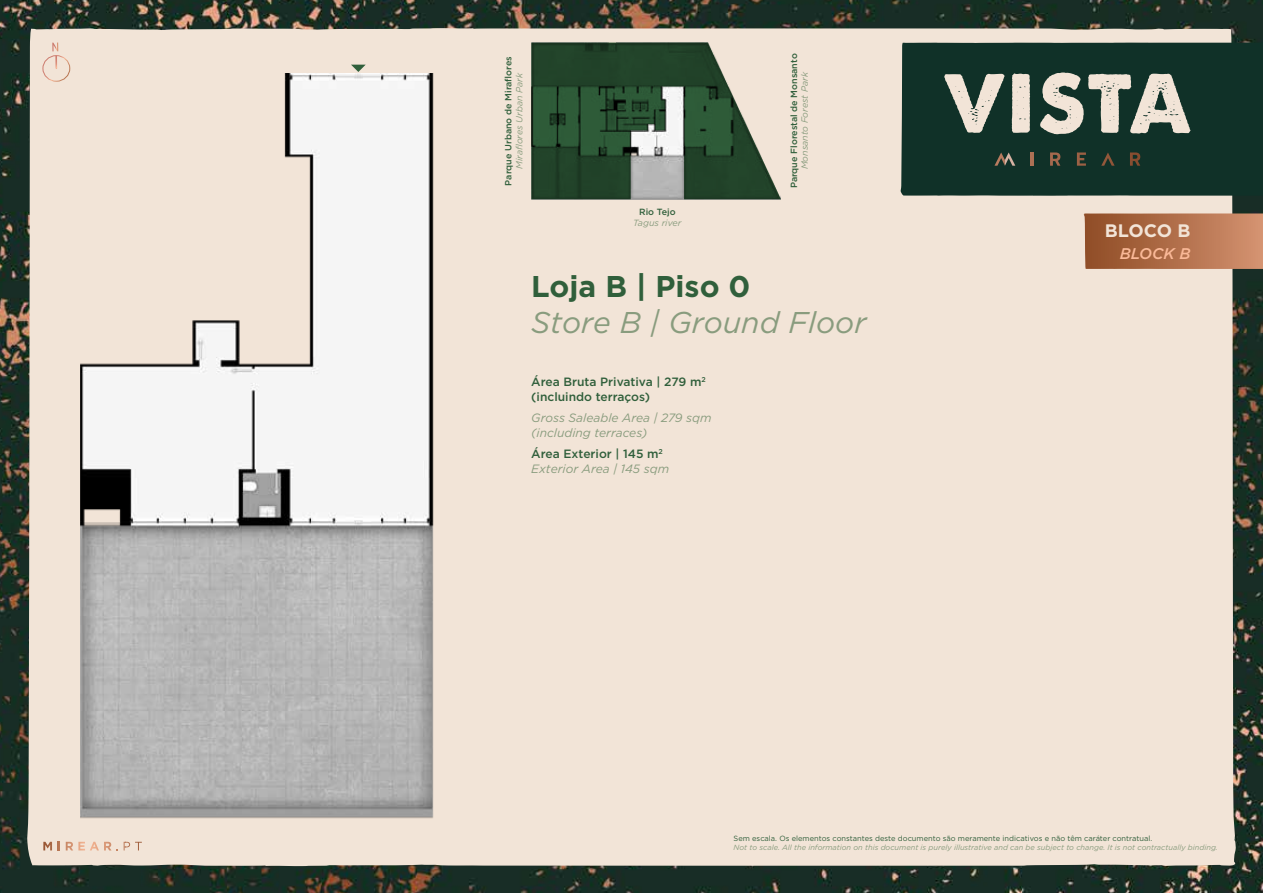
<style>
.page{position:relative;width:1263px;height:893px;background:#fff}
.page>*{position:absolute;margin:0;border:0;box-sizing:border-box;transform-origin:0 0}
.t1{font:italic 30px "Gotham";color:#899c7e}
.t2{font:700 30px "Gotham";color:#305f3b}
.t3{font:700 18px "Gotham";letter-spacing:-.01em;color:#f2e4d7}
.t4{font:italic 500 15.45px "Gotham";color:#fab998}
.t5{font:italic 12px/14.4px "Gotham";color:#899c7e}
.t6{font:500 12px/14.4px "Gotham";color:#305f3b}
.t7{font:500 9px "Gotham";color:#305f3b}
.t8{font:italic 9px "Gotham";color:#899c7e}
.t9{font:italic 7.5px "Gotham";color:#899c7e}
.t10{font:7.5px "Gotham";color:#305f3b}
.s1{font-weight:500;font-style:normal;color:#305f3b}
</style>
<div class="page">
<img style="left:0;top:0;width:1263px;height:893px">
<div style="left:27px;top:28px;width:1209px;height:838px;background:#f2e4d7"></div>
<div style="left:901px;top:43px;width:362px;height:153px;background:#103128"></div>
<hr style="left:1031px;top:152px;width:3px;height:14px;background:#ac7054">
<svg style="left:1050px;top:152px;width:10px;height:14px"></svg>
<svg style="left:1130px;top:152px;width:10px;height:14px"></svg>
<svg style="left:1077px;top:152px;width:9px;height:14px"></svg>
<svg style="left:1101px;top:152px;width:13px;height:14px"></svg>
<svg style="left:994px;top:152px;width:21px;height:14px"></svg>
<svg style="left:944px;top:74px;width:60px;height:59px;background:#7d877c"></svg>
<svg style="left:1012px;top:73px;width:18px;height:60px"></svg>
<svg style="left:1040px;top:73px;width:150px;height:61px;background:#8c9388"></svg>
<div style="left:42px;top:55px;width:28px;height:27px;border:1px solid #fff;border-radius:50%"></div>
<svg style="left:43px;top:842px;width:9px;height:8px"></svg>
<svg style="left:58px;top:842px;width:2px;height:8px"></svg>
<svg style="left:66px;top:842px;width:45px;height:8px"></svg>
<svg style="left:124px;top:842px;width:18px;height:8px"></svg>
<svg style="left:1084px;top:213px;width:179px;height:56px;background:#b1704c"></svg>
<img style="left:80px;top:74px;width:353px;height:745px">
<svg style="left:531px;top:43px;width:250px;height:156px;background:#556c57"></svg>
<svg style="left:351px;top:65px;width:15px;height:7px"></svg>
<svg style="left:52px;top:43px;width:6px;height:25px"></svg>
<p class="t7" style="left:502px;top:186px;width:131px;rotate:-90deg">Parque Urbano de Miraflores</p>
<p class="t8" style="left:513px;top:169px;width:98px;rotate:-90deg">Miraflores Urban Park</p>
<p class="t7" style="left:639px;top:206px;width:38px">Rio Tejo</p>
<p class="t8" style="left:633px;top:217px;width:50px">Tagus river</p>
<p class="t7" style="left:788px;top:188px;width:136px;rotate:-90deg">Parque Florestal de Monsanto</p>
<p class="t8" style="left:799px;top:169px;width:99px;rotate:-90deg">Monsanto Forest Park</p>
<h1 class="t2" style="left:531px;top:267px;width:221px">Loja B | Piso 0</h1>
<h1 class="t1" style="left:531px;top:304px;width:337px">Store B | Ground Floor</h1>
<h3 class="t6" style="left:531px;top:375px;width:176px">Área Bruta Privativa | 279 m<sup>2 </sup>(incluindo terraços)</h3>
<h3 class="t5" style="left:531px;top:411px;width:182px">Gross Saleable Area | 279 sqm (including terraces)</h3>
<h3 class="t5" style="left:531px;top:447px;width:139px"><span class="s1">Área Exterior | 145 m</span><sup>2<br></sup>Exterior Area | 145 sqm</h3>
<h2 class="t3" style="left:1105px;top:219px;width:87px">BLOCO B</h2>
<h3 class="t4" style="left:1120px;top:244px;width:72px">BLOCK B</h3>
<p class="t10" style="left:733px;top:833px;width:420px">Sem escala. Os elementos constantes deste documento são meramente indicativos e não têm caráter contratual.</p>
<p class="t9" style="left:733px;top:842px;width:486px">Not to scale. All the information on this document is purely illustrative and can be subject to change. It is not contractually binding.</p>
</div>
